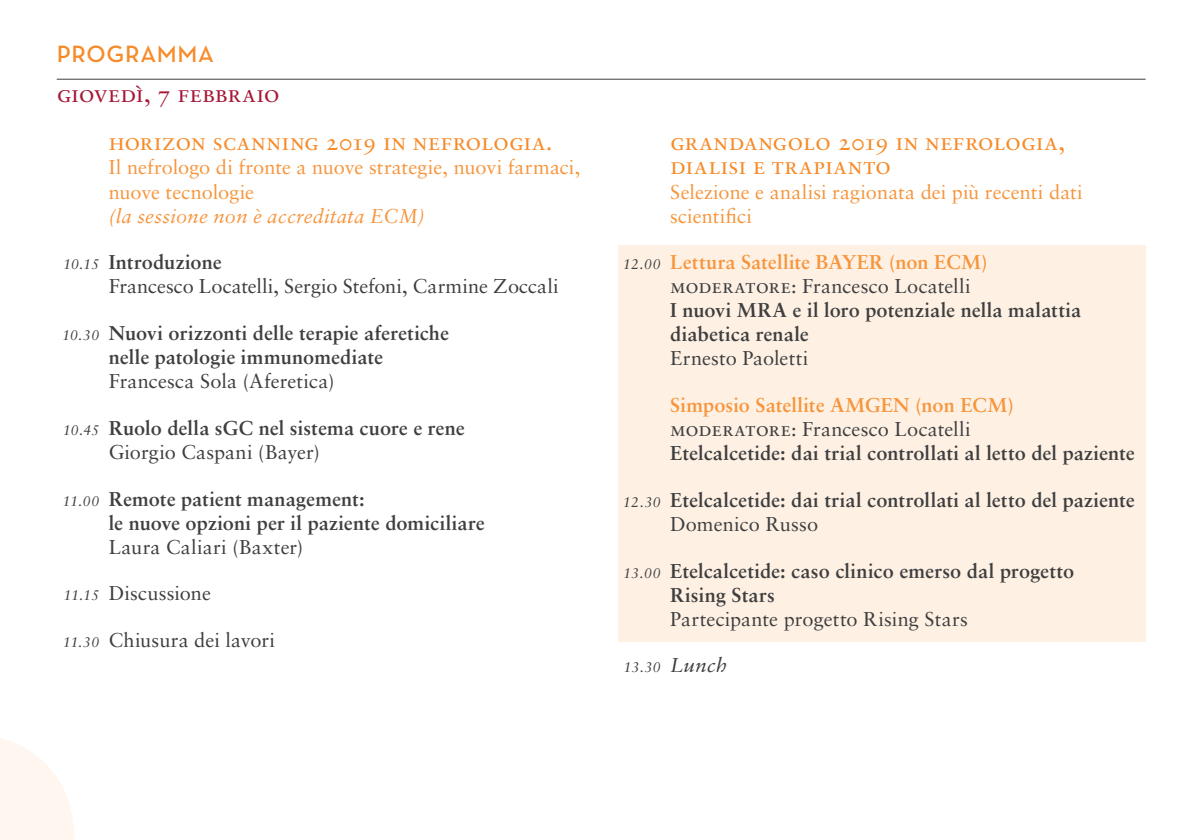
<style>
.page{position:relative;width:1191px;height:840px;background:#fff}
.page>*{position:absolute;margin:0;border:0;box-sizing:border-box;transform-origin:0 0}
.txt_programma{font:24px/24px "Sabon LT Std";letter-spacing:.01em;color:#f68b29}
.data_programma{font:24px "Sabon LT Std";letter-spacing:-.005em;color:#a61836}
.titolo_neutra{font:600 24px "Neutra Text";letter-spacing:.025em;color:#f68b29}
.txt_programma-2{font:700 20px/24px "Sabon LT Std";letter-spacing:.005em;color:#3e3e3f}
.txt_programma-3{font:20px/24px "Sabon LT Std";color:#f7953c}
.txt_programma-4{font:20px/24px "Sabon LT Std";letter-spacing:.01em;color:#3e3e3f}
.txt_programma-5{font:italic 14px "Sabon LT Std";color:#3e3e3f}
.s1{font-style:italic}
.s2{font-style:italic;font-size:14px}
.s3{font-weight:700}
.s4{font-weight:400;font-style:italic;font-size:14px}
.s5{font-weight:400}
.s6{color:#f7953c}
.s7{font-size:20px}
</style>
<div class="page">
<div style="left:618px;top:245px;width:527px;height:396px;background:#fef1e4"></div>
<hr style="left:57px;top:79px;width:1088px;height:1px;background:#3e3e3f">
<p class="titolo_neutra" style="left:57px;top:39px;width:159px">PROGRAMMA</p>
<p class="data_programma" style="left:57px;top:80px;width:224px">giovedì, 7 febbraio</p>
<p class="txt_programma" style="left:109px;top:130px;width:445px">horizon scanning 2019 in nefrologia.</p>
<p class="txt_programma-3" style="left:109px;top:155px;width:473px">Il nefrologo di fronte a nuove strategie, nuovi farmaci, nuove tecnologie<br><span class="s1">(la sessione non è accreditata ECM)</span></p>
<p class="txt_programma-4" style="left:109px;top:250px;width:451px;text-indent:-45px"><span class="s2">10.15</span> <span class="s3">Introduzione<br></span>Francesco Locatelli, Sergio Stefoni, Carmine Zoccali</p>
<p class="txt_programma-2" style="left:109px;top:320px;width:342px;text-indent:-46px"><span class="s4">10.30</span> Nuovi orizzonti delle terapie aferetiche nelle patologie immunomediate<br><span class="s5">Francesca Sola (Aferetica)</span></p>
<p class="txt_programma-2" style="left:109px;top:415px;width:357px;text-indent:-45px"><span class="s4">10.45</span> Ruolo della sGC nel sistema cuore e rene<br><span class="s5">Giorgio Caspani (Bayer)</span></p>
<p class="txt_programma-2" style="left:109px;top:486px;width:377px;text-indent:-46px"><span class="s4">11.00</span> Remote patient management:<br>le nuove opzioni per il paziente domiciliare<br><span class="s5">Laura Caliari (Baxter)</span></p>
<p class="txt_programma-4" style="left:64px;top:581px;width:148px"><span class="s2">11.15</span> Discussione</p>
<p class="txt_programma-4" style="left:63px;top:627px;width:214px"><span class="s2">11.30</span> Chiusura dei lavori</p>
<p class="txt_programma" style="left:670px;top:130px;width:396px">grandangolo 2019 in nefrologia, dialisi e trapianto</p>
<p class="txt_programma-3" style="left:670px;top:179px;width:414px">Selezione e analisi ragionata dei più recenti dati scientifici</p>
<p class="txt_programma-2" style="left:670px;top:250px;width:412px;text-indent:-47px"><span class="s4">12.00</span> <span class="s6">Lettura Satellite BAYER (non ECM) </span><span class="s5">moderatore: Francesco Locatelli<br></span>I nuovi MRA e il loro potenziale nella malattia diabetica renale<br><span class="s5">Ernesto Paoletti</span></p>
<p class="txt_programma-2" style="left:670px;top:392px;width:466px"><span class="s6">Simposio Satellite AMGEN (non ECM) </span><span class="s5">moderatore: Francesco Locatelli<br></span>Etelcalcetide: dai trial controllati al letto del paziente</p>
<p class="txt_programma-2" style="left:670px;top:487px;width:466px;text-indent:-47px"><span class="s4">12.30</span> Etelcalcetide: dai trial controllati al letto del paziente<br><span class="s5">Domenico Russo</span></p>
<p class="txt_programma-2" style="left:670px;top:558px;width:405px;text-indent:-47px"><span class="s4">13.00</span> Etelcalcetide: caso clinico emerso dal progetto<br>Rising Stars<br><span class="s5">Partecipante progetto Rising Stars</span></p>
<p class="txt_programma-5" style="left:624px;top:659px;width:105px">13.30 <span class="s7">Lunch</span></p>
</div>
